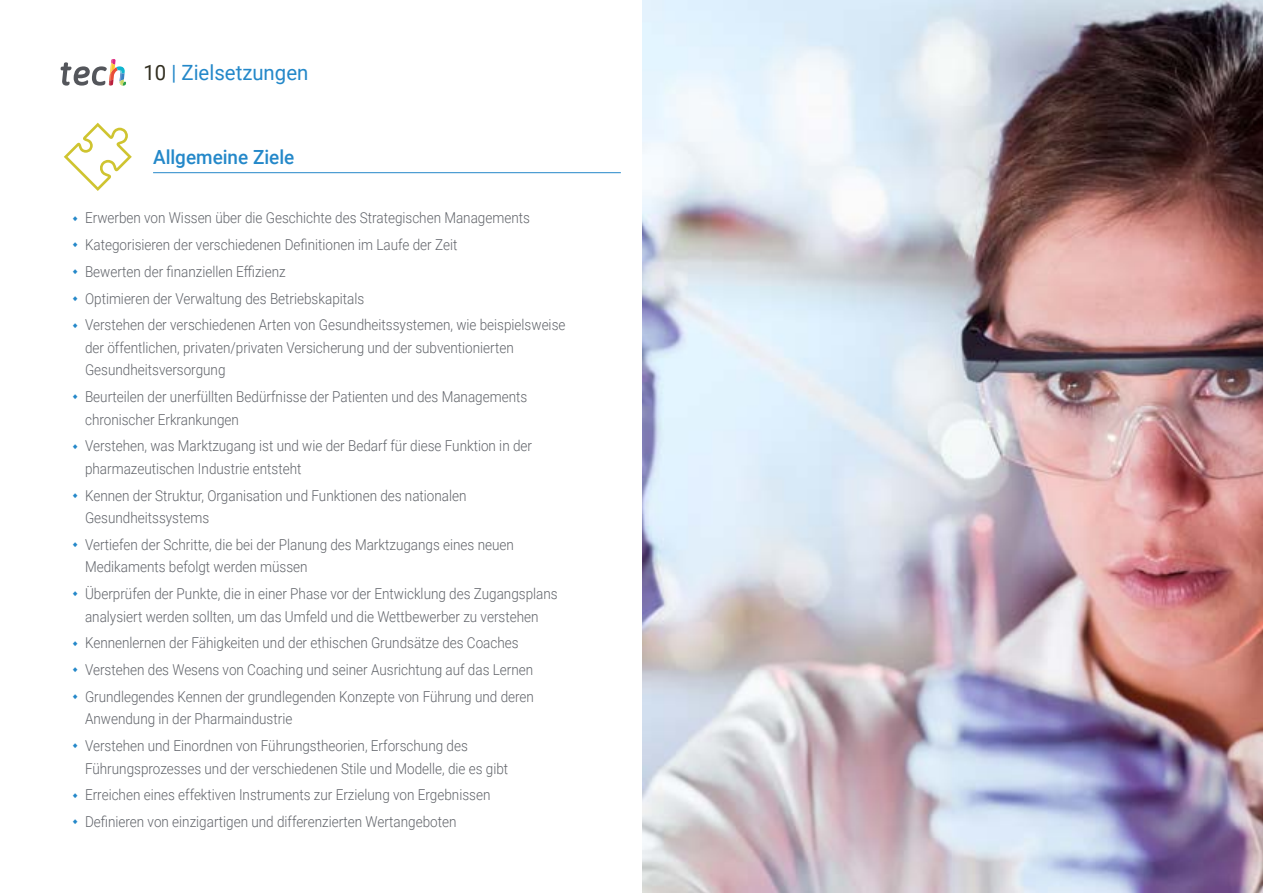
<style>
.page{position:relative;width:1263px;height:893px;background:#fff}
.page>*{position:absolute;margin:0;border:0;box-sizing:border-box;transform-origin:0 0}
.t1{font:21px "Roboto";color:#2488c9}
.t2{font:500 19.5px "Roboto";color:#2488c9}
.t3{font:300 15px/26.7px "Roboto";color:#61646a;scale:.9 1}
.s1{color:#312e20}
</style>
<div class="page">
<hr style="left:153px;top:172px;width:468px;height:1px;background:#2488c9">
<svg style="left:64px;top:123px;width:68px;height:68px"></svg>
<img style="left:642px;top:0;width:621px;height:893px">
<svg style="left:61px;top:59px;width:65px;height:27px"></svg>
<h1 class="t1" style="left:144px;top:57px;width:166px"><span class="s1">10</span> | Zielsetzungen</h1>
<h2 class="t2" style="left:153px;top:144px;width:143px">Allgemeine Ziele</h2>
<p class="t3" style="left:85px;top:204px;width:535px">Erwerben von Wissen über die Geschichte des Strategischen Managements Kategorisieren der verschiedenen Definitionen im Laufe der Zeit<br>Bewerten der finanziellen Effizienz<br>Optimieren der Verwaltung des Betriebskapitals<br>Verstehen der verschiedenen Arten von Gesundheitssystemen, wie beispielsweise</p>
<p class="t3" style="left:85px;top:336px;width:478px;line-height:22.5px">der öffentlichen, privaten/privaten Versicherung und der subventionierten<br>Gesundheitsversorgung</p>
<p class="t3" style="left:85px;top:385px;width:493px;line-height:22.5px">Beurteilen der unerfüllten Bedürfnisse der Patienten und des Managements chronischer Erkrankungen</p>
<p class="t3" style="left:85px;top:434px;width:498px;line-height:22.5px">Verstehen, was Marktzugang ist und wie der Bedarf für diese Funktion in der pharmazeutischen Industrie entsteht</p>
<p class="t3" style="left:85px;top:483px;width:425px;line-height:22.5px">Kennen der Struktur, Organisation und Funktionen des nationalen<br>Gesundheitssystems</p>
<p class="t3" style="left:85px;top:533px;width:478px;line-height:22.5px">Vertiefen der Schritte, die bei der Planung des Marktzugangs eines neuen<br>Medikaments befolgt werden müssen</p>
<p class="t3" style="left:85px;top:582px;width:527px;line-height:22.5px">Überprüfen der Punkte, die in einer Phase vor der Entwicklung des Zugangsplans analysiert werden sollten, um das Umfeld und die Wettbewerber zu verstehen</p>
<p class="t3" style="left:85px;top:629px;width:500px">Kennenlernen der Fähigkeiten und der ethischen Grundsätze des Coaches<br>Verstehen des Wesens von Coaching und seiner Ausrichtung auf das Lernen<br>Grundlegendes Kennen der grundlegenden Konzepte von Führung und deren</p>
<p class="t3" style="left:85px;top:705px;width:427px">Anwendung in der Pharmaindustrie<br>Verstehen und Einordnen von Führungstheorien, Erforschung des</p>
<p class="t3" style="left:85px;top:754px;width:472px">Führungsprozesses und der verschiedenen Stile und Modelle, die es gibt<br>Erreichen eines effektiven Instruments zur Erzielung von Ergebnissen<br>Definieren von einzigartigen und differenzierten Wertangeboten</p>
</div>
